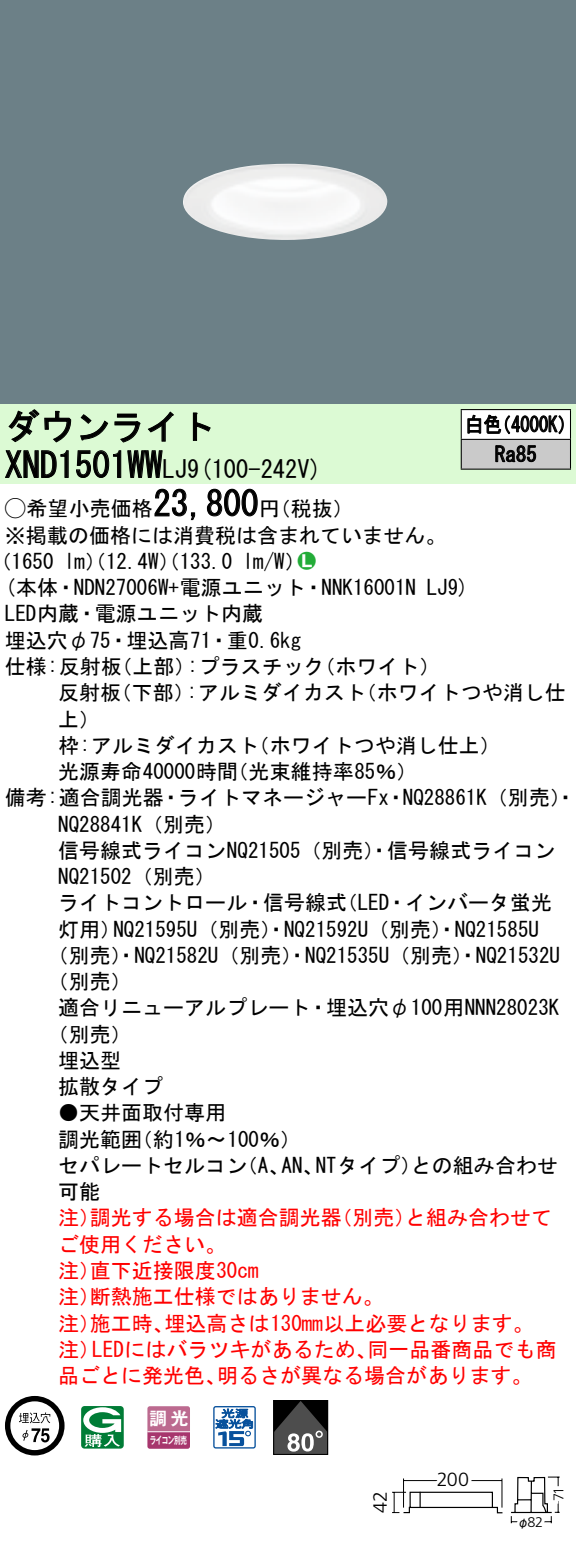
<style>
.page{position:relative;width:576px;height:1544px;background:#fff}
.page>*{position:absolute;margin:0;border:0;box-sizing:border-box;transform-origin:0 0}
.t1{font:35px "MS Gothic";color:#000}
.t2{font:24.5px "MS Gothic";color:#000}
.t3{font:21px/26.2px "MS Gothic";color:#000}
.t4{font:21px/26.2px "MS Gothic";color:#f00}
.t5{font:21px/29.8px "MS Gothic";color:#000;scale:.88 1}
.t6{font:21px "Ford Classification 1";color:#23ac38}
.t7{font:300 19.25px "Frutiger LT Std";color:#000}
.t8{font:17.5px "Gothic MB101 Pro De Bold 90 pv RKSJ H";color:#fff}
.t9{font:300 14px "Frutiger LT Std";color:#000}
.t10{font:11.55px "Gothic MB101 Pro Regular 90 pv RKSJ H";color:#000}
.t11{font:10.15px "Gothic MB101 Pro De Bold 90 pv RKSJ H";letter-spacing:-.05em;color:#fff;scale:.65 1}
.s1{font-size:24.5px}
.s2{font-family:"Ford Classification 1"}
.s3{color:#fff}
</style>
<div class="page">
<div style="left:0;top:0;width:575px;height:404px;background:#6c8087"></div>
<img style="left:183px;top:164px;width:204px;height:76px">
<div style="left:0;top:404px;width:575px;height:79px;background:#dcfad4"></div>
<svg style="left:8px;top:409px;width:64px;height:34px"></svg>
<svg style="left:80px;top:413px;width:60px;height:30px"></svg>
<svg style="left:147px;top:411px;width:26px;height:31px"></svg>
<svg style="left:192px;top:412px;width:19px;height:29px"></svg>
<svg style="left:5px;top:450px;width:64px;height:28px"></svg>
<svg style="left:76px;top:450px;width:87px;height:28px"></svg>
<svg style="left:154px;top:488px;width:42px;height:32px"></svg>
<svg style="left:207px;top:488px;width:51px;height:29px"></svg>
<svg style="left:5px;top:1396px;width:59px;height:59px"></svg>
<svg style="left:81px;top:1406px;width:43px;height:42px"></svg>
<svg style="left:147px;top:1406px;width:43px;height:42px;background:#b55984"></svg>
<hr style="left:147px;top:1430px;width:43px;height:2px;background:#fff">
<svg style="left:213px;top:1406px;width:43px;height:42px"></svg>
<div style="left:273px;top:1399px;width:55px;height:55px;border:1px solid #000"></div>
<svg style="left:273px;top:1400px;width:54px;height:54px;background:#464646"></svg>
<div style="left:461px;top:409px;width:109px;height:30px;background:#fff"></div>
<div style="left:461px;top:439px;width:109px;height:30px;background:#cacaca"></div>
<hr style="left:460px;top:409px;width:110px;height:1px;background:#000">
<hr style="left:569px;top:410px;width:2px;height:29px;background:#000">
<hr style="left:460px;top:439px;width:110px;height:1px;background:#000">
<svg style="left:460px;top:410px;width:1px;height:58px"></svg>
<hr style="left:569px;top:440px;width:2px;height:28px;background:#000">
<hr style="left:460px;top:468px;width:110px;height:2px;background:#000">
<svg style="left:467px;top:414px;width:96px;height:20px"></svg>
<svg style="left:495px;top:445px;width:41px;height:17px"></svg>
<svg style="left:392px;top:1478px;width:111px;height:36px"></svg>
<svg style="left:510px;top:1476px;width:50px;height:48px"></svg>
<h1 class="t1" style="left:5px;top:409px;width:212px">ダウンライト</h1>
<p class="t2" style="left:187px;top:456px;width:136px">(9 100-242 (V</p>
<h1 class="t1" style="left:5px;top:447px;width:184px">XND1501WW<span class="s1">LJ</span></h1>
<h1 class="t1" style="left:153px;top:486px;width:106px">23,800</h1>
<p class="t3" style="left:5px;top:495px;width:442px"><span class="s2">A</span>希望小売価格<br>※掲載の価格には消費税は含まれていません。</p>
<p class="t6" style="left:298px;top:550px;width:19px">2<span class="s3">7</span></p>
<p class="t3" style="left:259px;top:495px;width:96px">（円税抜(</p>
<p class="t3" style="left:243px;top:548px;width:64px">l m (W/</p>
<p class="t3" style="left:-9px;top:548px;width:65px">（1650</p>
<p class="t3" style="left:64px;top:548px;width:169px">lm）（12.4 ）（W 133.0</p>
<p class="t5" style="left:494px;top:409px;width:49px;text-indent:-30px">白色<br>Ra85</p>
<p class="t5" style="left:492px;top:409px;width:96px">（4000 (K</p>
<p class="t3" style="left:5px;top:574px;width:412px">(本体・NDN27006 +W 電源ユニット・NNK16001N</p>
<p class="t3" style="left:5px;top:600px;width:259px">LED内蔵・電源ユニット内蔵</p>
<p class="t3" style="left:5px;top:627px;width:297px">埋込穴φ75・埋込高71・重0.6kg</p>
<p class="t3" style="left:314px;top:653px;width:127px">（ホワイト(</p>
<p class="t3" style="left:426px;top:574px;width:44px">LJ (9</p>
<p class="t3" style="left:187px;top:653px;width:139px">:プラスチック</p>
<p class="t3" style="left:5px;top:653px;width:118px">仕様:反射板</p>
<p class="t3" style="left:111px;top:653px;width:85px">（上部）</p>
<p class="t3" style="left:58px;top:679px;width:64px">反射板上(</p>
<p class="t3" style="left:111px;top:679px;width:85px">（下部）</p>
<p class="t3" style="left:187px;top:679px;width:181px">:アルミダイカスト</p>
<p class="t3" style="left:355px;top:679px;width:211px">（ホワイトつや消し仕</p>
<p class="t3" style="left:227px;top:732px;width:191px;text-indent:-169px">枠:アルミダイカスト<br>（光束維持率85％(</p>
<p class="t3" style="left:248px;top:732px;width:254px">（ホワイトつや消し仕上(</p>
<p class="t3" style="left:58px;top:758px;width:181px">光源寿命40000時間</p>
<p class="t3" style="left:178px;top:784px;width:212px">ライトマネージャーFx</p>
<p class="t3" style="left:5px;top:784px;width:160px">備考:適合調光器</p>
<p class="t3" style="left:58px;top:810px;width:169px">NQ28841 （K 別売(</p>
<p class="t3" style="left:58px;top:837px;width:498px">信号線式ライコンNQ21505（別売）・信号線式ライコン</p>
<p class="t3" style="left:58px;top:863px;width:159px">NQ21502（別売(</p>
<p class="t3" style="left:336px;top:889px;width:217px">（LED・インバータ蛍光</p>
<p class="t3" style="left:402px;top:784px;width:175px">NQ28861 （K 別売・(</p>
<p class="t3" style="left:160px;top:784px;width:23px">・</p>
<p class="t3" style="left:385px;top:784px;width:22px">・</p>
<p class="t3" style="left:113px;top:889px;width:427px;text-indent:-55px">ライトコントロール・信号線式<br>NQ21595 （U 別売）・NQ21592 （U 別売）・NQ21585U</p>
<p class="t3" style="left:58px;top:915px;width:64px">灯用）</p>
<p class="t3" style="left:48px;top:942px;width:513px">（別売）・NQ21582 （U 別売）・NQ21535 （U 別売）・NQ21532U</p>
<p class="t3" style="left:48px;top:968px;width:86px">（別売(</p>
<p class="t3" style="left:58px;top:994px;width:502px">適合リニューアルプレート・埋込穴φ100用NNN28023K</p>
<p class="t3" style="left:48px;top:1020px;width:86px">（別売(</p>
<p class="t3" style="left:58px;top:1047px;width:65px">埋込型</p>
<p class="t3" style="left:58px;top:1073px;width:106px">拡散タイプ</p>
<p class="t3" style="left:132px;top:1099px;width:171px;text-indent:-74px">●天井面取付専用<br>（約1％〜100％(</p>
<p class="t3" style="left:58px;top:1125px;width:85px">調光範囲</p>
<p class="t3" style="left:315px;top:1152px;width:107px">NTタイプ）</p>
<p class="t3" style="left:411px;top:1152px;width:148px">との組み合わせ</p>
<p class="t3" style="left:58px;top:1152px;width:190px">セパレートセルコン可能</p>
<p class="t3" style="left:237px;top:1152px;width:54px">（、A</p>
<p class="t3" style="left:281px;top:1152px;width:43px">AN、</p>
<p class="t4" style="left:90px;top:1204px;width:253px">調光する場合は適合調光器</p>
<p class="t4" style="left:331px;top:1204px;width:85px">（別売）</p>
<p class="t4" style="left:405px;top:1204px;width:148px">と組み合わせて</p>
<p class="t4" style="left:58px;top:1204px;width:43px">注）</p>
<p class="t4" style="left:58px;top:1230px;width:169px">ご使用ください。</p>
<p class="t4" style="left:90px;top:1257px;width:170px">直下近接限度30cm</p>
<p class="t4" style="left:90px;top:1257px;width:295px;text-indent:-32px">注）<br>断熱施工仕様ではありません。</p>
<p class="t4" style="left:58px;top:1283px;width:43px">注）</p>
<p class="t4" style="left:164px;top:1309px;width:370px">埋込高さは130mm以上必要となります。</p>
<p class="t4" style="left:90px;top:1309px;width:85px">施工時、</p>
<p class="t4" style="left:58px;top:1309px;width:43px">注）</p>
<p class="t4" style="left:92px;top:1335px;width:286px">LEDにはバラツキがあるため、</p>
<p class="t4" style="left:367px;top:1335px;width:190px">同一品番商品でも商</p>
<p class="t4" style="left:58px;top:1335px;width:43px">注）</p>
<p class="t4" style="left:58px;top:1362px;width:169px">品ごとに発光色、</p>
<p class="t4" style="left:217px;top:1362px;width:317px">明るさが異なる場合があります。</p>
<p class="t8" style="left:149px;top:1404px;width:41px">調光</p>
<p class="t11" style="left:150px;top:1431px;width:59px">ライコン別売</p>
<p class="t7" style="left:436px;top:1468px;width:34px">200</p>
<p class="t7" style="left:369px;top:1512px;width:23px;rotate:-90deg">42</p>
<p class="t9" style="left:550px;top:1500px;width:15px;rotate:-90deg">71</p>
<p class="t9" style="left:527px;top:1514px;width:17px">82</p>
<p class="t10" style="left:517px;top:1512px;width:13px">φ</p>
</div>
